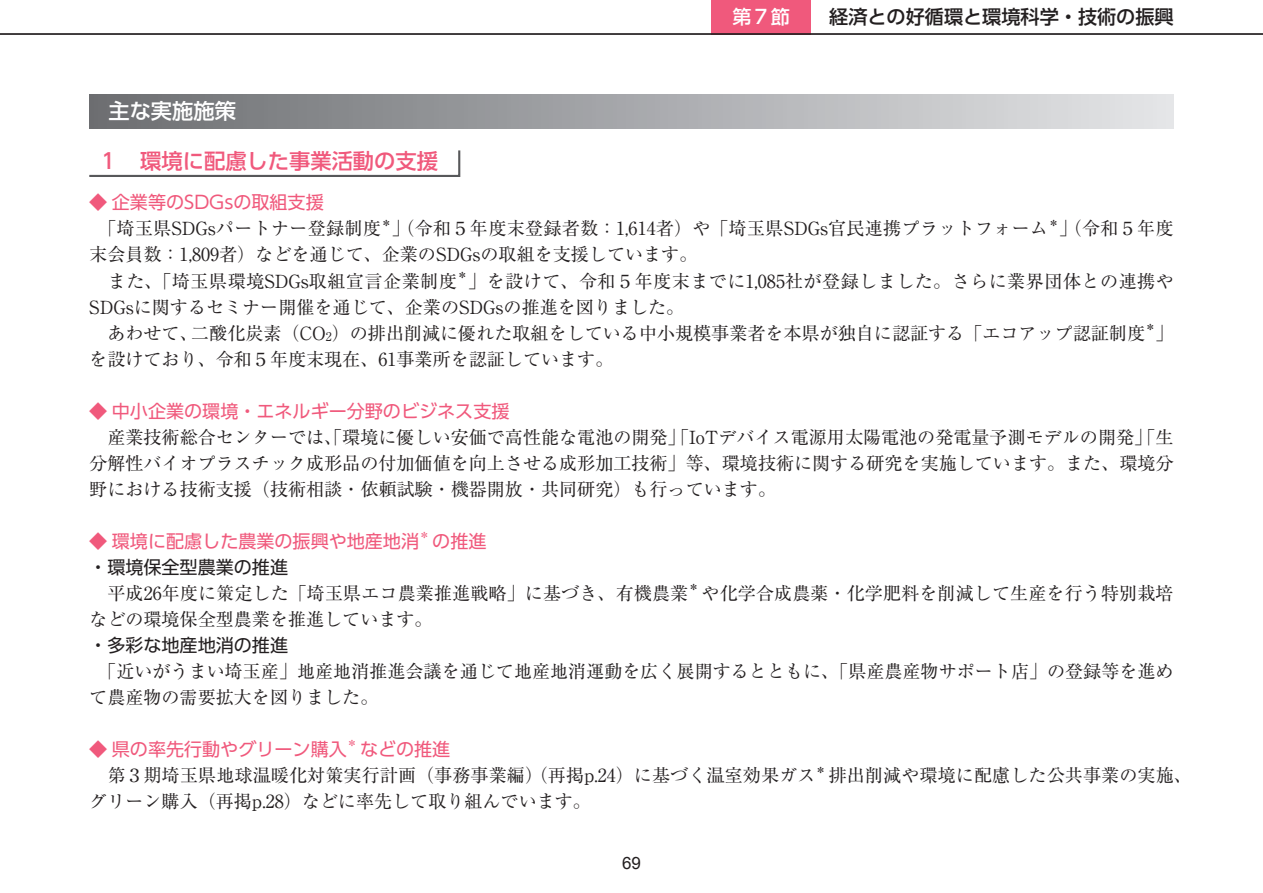
<style>
.page{position:relative;width:1263px;height:893px;background:#fff}
.page>*{position:absolute;margin:0;border:0;box-sizing:border-box;transform-origin:0 0}
.t1{font:500 21.3px "UD Shin Go Pro";color:#f0597c}
.t2{font:500 21.3px "UD Shin Go Pro";color:#fff}
.t3{font:500 19.2px "UD Shin Go Pro";color:#231f20}
.t4{font:500 19.2px "UD Shin Go Pro";color:#fff}
.t5{font:18px/26.1px "Ryumin Pro";color:#231f20}
.t6{font:18px "UD Shin Go Pro";color:#f0597c}
.t7{font:18px "UD Shin Go Pro";color:#231f20}
.t8{font:16.95px "Arial";color:#231f20}
.t9{font:10.5px "Ryumin Pro";color:#231f20}
.t10{font:10.5px "UD Shin Go Pro";color:#f0597c}
.s1{font-size:12px}
</style>
<div class="page">
<div style="left:711px;top:0;width:100px;height:34px;background:#f0597c"></div>
<hr style="left:0;top:33px;width:1263px;height:2px;background:#231f20">
<svg style="left:89px;top:150px;width:372px;height:27px"></svg>
<div style="left:89px;top:94px;width:1085px;height:34px;background:linear-gradient(to right,#6b6d70,#e4e5e7)"></div>
<p class="t2" style="left:108px;top:94px;width:129px">主な実施施策</p>
<p class="t4" style="left:732px;top:1px;width:59px">第７節</p>
<p class="t3" style="left:829px;top:1px;width:346px">経済との好循環と環境科学・技術の振興</p>
<p class="t1" style="left:98px;top:144px;width:342px">１　環境に配慮した事業活動の支援</p>
<p class="t6" style="left:89px;top:188px;width:236px">◆ 企業等のSDGsの取組支援</p>
<p class="t5" style="left:89px;top:214px;width:293px">　「埼玉県SDGsパートナー登録制度</p>
<p class="t9" style="left:381px;top:214px;width:12px">＊</p>
<p class="t5" style="left:392px;top:214px;width:658px">」（令和５年度末登録者数：１,６１４者）や「埼玉県SDGs官民連携プラットフォーム</p>
<p class="t9" style="left:1048px;top:214px;width:12px">＊</p>
<p class="t5" style="left:1059px;top:214px;width:116px">」（令和５年度</p>
<p class="t5" style="left:89px;top:240px;width:610px">末会員数：１,８０９者）などを通じて、企業のSDGsの取組を支援しています。　また、「埼玉県環境SDGs取組宣言企業制度</p>
<p class="t9" style="left:457px;top:266px;width:12px">＊</p>
<p class="t5" style="left:89px;top:267px;width:1086px;text-indent:379px">」を設けて、令和５年度末までに１,０８５社が登録しました。さらに業界団体との連携や<br>SDGsに関するセミナー開催を通じて、企業のSDGsの推進を図りました。<br>　あわせて、二酸化炭素（CO<span class="s1">2</span>）の排出削減に優れた取組をしている中小規模事業者を本県が独自に認証する「エコアップ認証制度</p>
<p class="t9" style="left:1145px;top:319px;width:12px">＊</p>
<p class="t5" style="left:1155px;top:319px;width:20px">」</p>
<p class="t5" style="left:89px;top:345px;width:526px">を設けており、令和５年度末現在、６１事業所を認証しています。</p>
<p class="t6" style="left:89px;top:396px;width:422px">◆ 中小企業の環境・エネルギー分野のビジネス支援</p>
<p class="t5" style="left:89px;top:423px;width:1086px;text-align:justify">　産業技術総合センターでは、「環境に優しい安価で高性能な電池の開発」「IoTデバイス電源用太陽電池の発電量予測モデルの開発」「生分解性バイオプラスチック成形品の付加価値を向上させる成形加工技術」等、環境技術に関する研究を実施しています。また、環境分野における技術支援（技術相談・依頼試験・機器開放・共同研究）も行っています。</p>
<p class="t6" style="left:89px;top:527px;width:331px">◆ 環境に配慮した農業の振興や地産地消</p>
<p class="t10" style="left:419px;top:527px;width:12px">＊</p>
<p class="t6" style="left:432px;top:527px;width:56px">の推進</p>
<p class="t7" style="left:89px;top:553px;width:200px">・環境保全型農業の推進</p>
<p class="t5" style="left:89px;top:579px;width:600px">　平成２６年度に策定した「埼玉県エコ農業推進戦略」に基づき、有機農業</p>
<p class="t9" style="left:688px;top:579px;width:12px">＊</p>
<p class="t5" style="left:702px;top:579px;width:474px">や化学合成農薬・化学肥料を削減して生産を行う特別栽培</p>
<p class="t5" style="left:89px;top:605px;width:345px">などの環境保全型農業を推進しています。</p>
<p class="t7" style="left:89px;top:631px;width:200px">・多彩な地産地消の推進</p>
<p class="t5" style="left:89px;top:657px;width:1086px">　「近いがうまい埼玉産」地産地消推進会議を通じて地産地消運動を広く展開するとともに、「県産農産物サポート店」の登録等を進めて農産物の需要拡大を図りました。</p>
<p class="t6" style="left:89px;top:735px;width:259px">◆ 県の率先行動やグリーン購入</p>
<p class="t10" style="left:347px;top:735px;width:12px">＊</p>
<p class="t6" style="left:360px;top:735px;width:92px">などの推進</p>
<p class="t5" style="left:89px;top:761px;width:728px">　第３期埼玉県地球温暖化対策実行計画（事務事業編）（再掲p.24）に基づく温室効果ガス</p>
<p class="t9" style="left:815px;top:761px;width:12px">＊</p>
<p class="t5" style="left:829px;top:761px;width:365px">排出削減や環境に配慮した公共事業の実施、</p>
<p class="t5" style="left:89px;top:787px;width:503px">グリーン購入（再掲p.28）などに率先して取り組んでいます。</p>
<p class="t8" style="left:622px;top:852px;width:20px">69</p>
</div>
